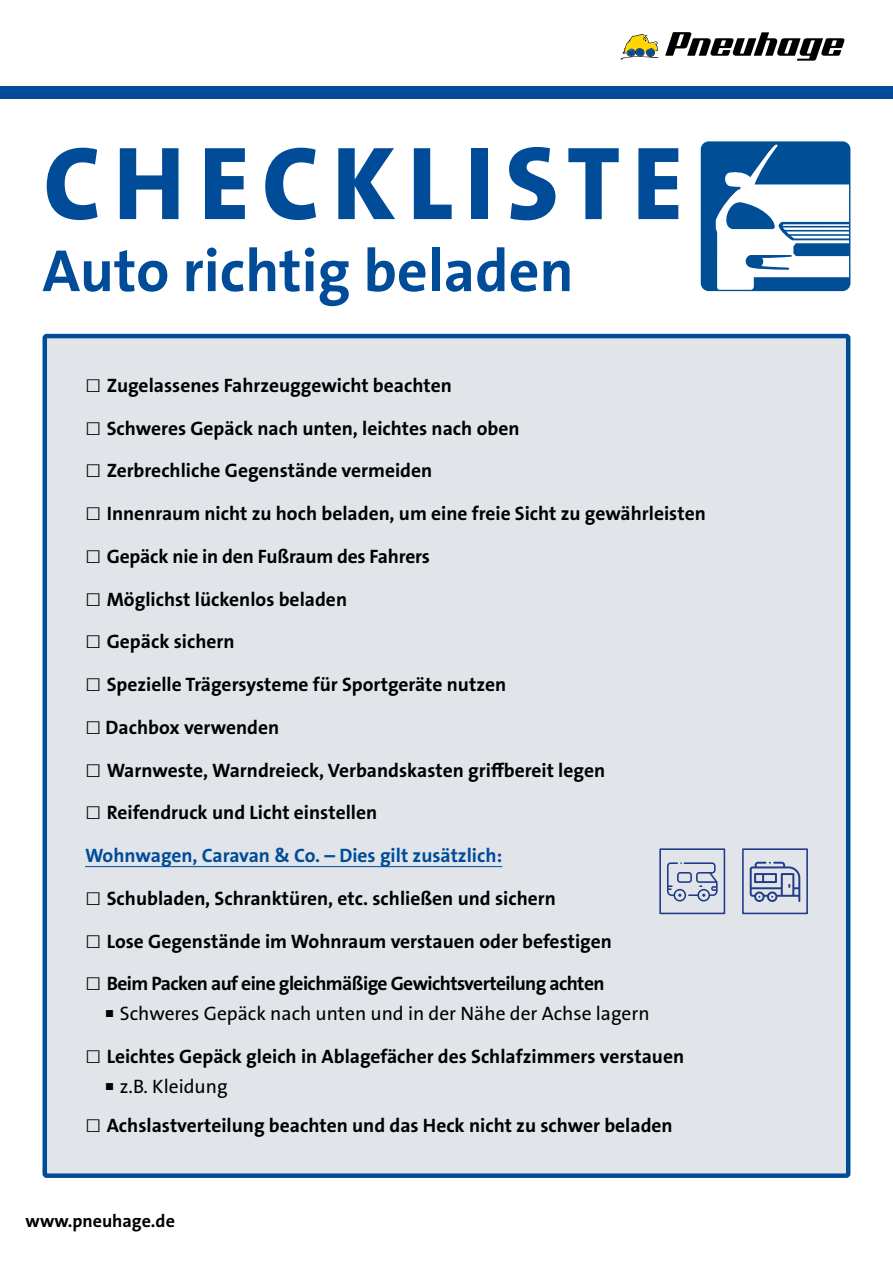
<style>
.page{position:relative;width:893px;height:1263px;background:#fff}
.page>*{position:absolute;margin:0;border:0;box-sizing:border-box;transform-origin:0 0}
.t1{font:800 105px "The Sans B W8";letter-spacing:.115em;color:#004c99}
.t2{font:700 60px "The Sans B W7";color:#004c99}
.t3{font:700 19.5px "The Sans B W7";color:#000}
.t4{font:700 19.5px/42.8px "The Sans B W7";color:#004c99}
.t5{font:19.5px "The Sans B W5 Plain";color:#000}
.t6{font:700 19.5px "The Sans B W7";letter-spacing:-.03em;color:#000}
.t7{font:700 18px "The Sans B W7";color:#000}
.s1{font-family:"Arial";font-weight:400;font-size:27px}
.s2{font-family:"Arial";font-weight:400;font-size:27px;color:#000}
.s3{color:#000}
</style>
<div class="page">
<div style="left:0;top:86px;width:893px;height:13px;background:#004c99"></div>
<svg style="left:665px;top:32px;width:180px;height:29px"></svg>
<svg style="left:620px;top:34px;width:38px;height:26px"></svg>
<div style="left:45px;top:336px;width:803px;height:840px;background:#e1e5e9;border-radius:2px"></div>
<div style="left:43px;top:334px;width:807px;height:844px;border:4px solid #004c99;border-radius:2px"></div>
<div style="left:701px;top:141px;width:149px;height:150px;background:#004e96;border-radius:8px"></div>
<svg style="left:716px;top:144px;width:133px;height:146px"></svg>
<hr style="left:85px;top:866px;width:417px;height:1px;background:#004c99">
<div style="left:742px;top:848px;width:66px;height:66px;border:2px solid #203c89"></div>
<svg style="left:750px;top:862px;width:50px;height:40px"></svg>
<svg style="left:667px;top:862px;width:51px;height:39px"></svg>
<div style="left:659px;top:848px;width:66px;height:66px;border:2px solid #203c89"></div>
<h1 class="t1" style="left:43px;top:116px;width:641px">CHECKLISTE</h1>
<h2 class="t2" style="left:43px;top:232px;width:533px">Auto richtig beladen</h2>
<p class="t3" style="left:85px;top:373px;width:368px"><span class="s1">□</span> Zugelassenes Fahrzeuggewicht beachten</p>
<p class="t3" style="left:85px;top:415px;width:436px"><span class="s1">□</span> Schweres Gepäck nach unten, leichtes nach oben</p>
<p class="t3" style="left:85px;top:458px;width:349px"><span class="s1">□</span> Zerbrechliche Gegenstände vermeiden</p>
<p class="t3" style="left:85px;top:501px;width:622px"><span class="s1">□</span> Innenraum nicht zu hoch beladen, um eine freie Sicht zu gewährleisten</p>
<p class="t3" style="left:85px;top:544px;width:346px"><span class="s1">□</span> Gepäck nie in den Fußraum des Fahrers</p>
<p class="t3" style="left:85px;top:586px;width:264px"><span class="s1">□</span> Möglichst lückenlos beladen</p>
<p class="t3" style="left:85px;top:629px;width:151px"><span class="s1">□</span> Gepäck sichern</p>
<p class="t3" style="left:85px;top:672px;width:423px"><span class="s1">□</span> Spezielle Trägersysteme für Sportgeräte nutzen</p>
<p class="t3" style="left:85px;top:715px;width:196px"><span class="s1">□</span> Dachbox verwenden</p>
<p class="t3" style="left:85px;top:757px;width:522px"><span class="s1">□</span> Warnweste, Warndreieck, Verbandskasten griffbereit legen</p>
<p class="t4" style="left:85px;top:791px;width:419px"><span class="s2">□</span> <span class="s3">Reifendruck und Licht einstellen<br></span>Wohnwagen, Caravan &amp; Co. – Dies gilt zusätzlich:</p>
<p class="t3" style="left:85px;top:886px;width:472px"><span class="s1">□</span> Schubladen, Schranktüren, etc. schließen und sichern</p>
<p class="t3" style="left:85px;top:928px;width:528px"><span class="s1">□</span> Lose Gegenstände im Wohnraum verstauen oder befestigen</p>
<p class="t6" style="left:85px;top:971px;width:521px"><span class="s1">□</span> Beim Packen auf eine gleichmäßige Gewichtsverteilung achten</p>
<p class="t5" style="left:105px;top:1001px;width:546px"><sup>■</sup> Schweres Gepäck nach unten und in der Nähe der Achse lagern</p>
<p class="t3" style="left:85px;top:1044px;width:601px"><span class="s1">□</span> Leichtes Gepäck gleich in Ablagefächer des Schlafzimmers verstauen</p>
<p class="t5" style="left:105px;top:1074px;width:124px"><sup>■</sup> z.B. Kleidung</p>
<p class="t3" style="left:85px;top:1112px;width:589px"><span class="s1">□</span> Achslastverteilung beachten und das Heck nicht zu schwer beladen</p>
<p class="t7" style="left:26px;top:1209px;width:151px">www.pneuhage.de</p>
</div>
